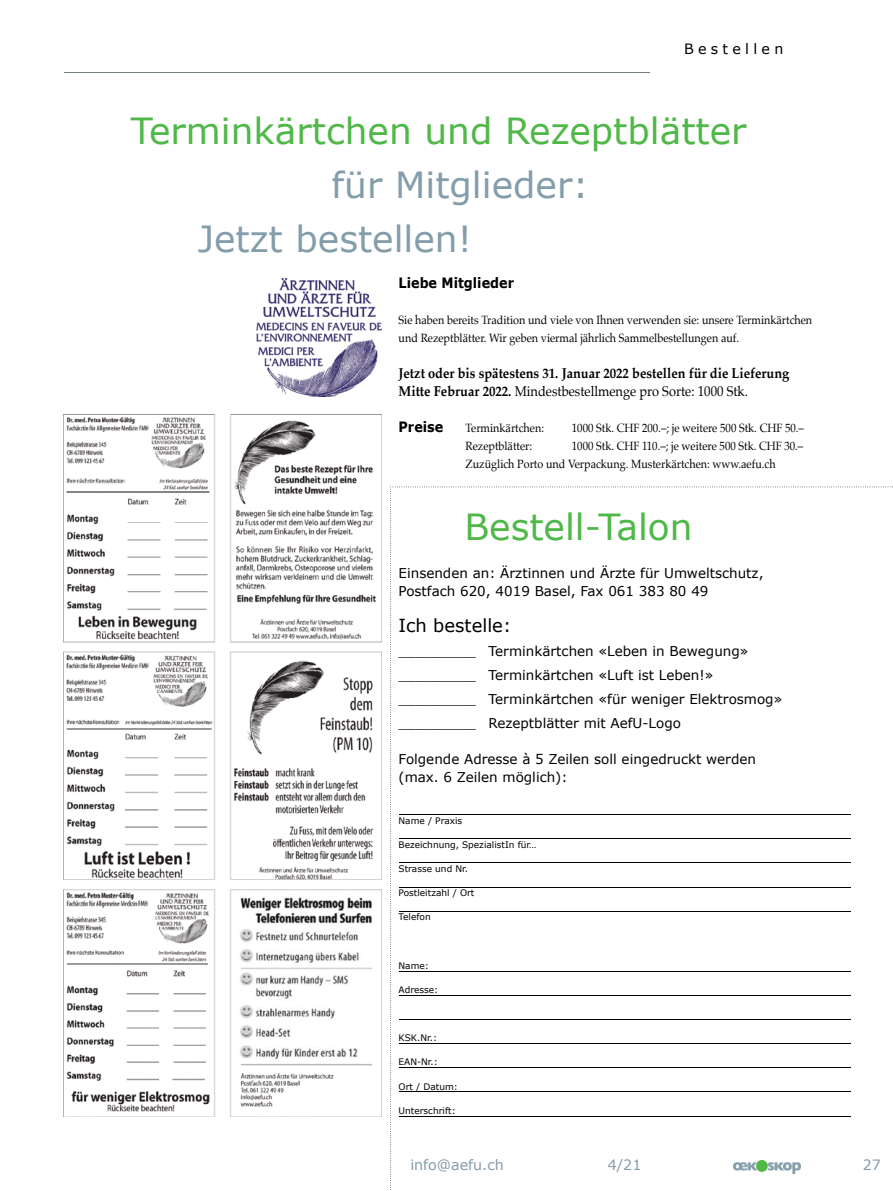
<style>
.page{position:relative;width:893px;height:1191px;background:#fff}
.page>*{position:absolute;margin:0;border:0;box-sizing:border-box;transform-origin:0 0}
.t1{font:36px "Verdana";color:#50b848}
.t2{font:36px "Verdana";color:#849daa}
.t3{font:18px "Verdana";color:#000}
.t4{font:700 14.25px/18px "Palatino";color:#000;scale:.9 1}
.t5{font:700 14.25px "Verdana";color:#000;scale:.9 1}
.t6{font:14.25px "Verdana";color:#849daa}
.t7{font:14.25px "Verdana";letter-spacing:.3em;color:#000}
.t8{font:13.5px/24px "Verdana";color:#000}
.t9{font:12px/18px "Palatino";color:#000;scale:.9 1}
.t10{font:9px "Verdana";color:#000}
.s1{font-weight:400}
</style>
<div class="page">
<hr style="left:64px;top:72px;width:585px;height:1px;background:#727d84">
<svg style="left:390px;top:486px;width:503px;height:705px"></svg>
<hr style="left:399px;top:814px;width:451px;height:1px;background:#000">
<hr style="left:399px;top:838px;width:451px;height:1px;background:#000">
<hr style="left:399px;top:862px;width:451px;height:1px;background:#000">
<hr style="left:399px;top:887px;width:451px;height:1px;background:#000">
<hr style="left:399px;top:911px;width:451px;height:1px;background:#000">
<hr style="left:399px;top:970px;width:451px;height:1px;background:#000">
<hr style="left:399px;top:995px;width:451px;height:1px;background:#000">
<hr style="left:399px;top:1019px;width:451px;height:1px;background:#000">
<hr style="left:399px;top:1043px;width:451px;height:1px;background:#000">
<hr style="left:399px;top:1067px;width:451px;height:1px;background:#000">
<hr style="left:399px;top:1091px;width:451px;height:1px;background:#000">
<hr style="left:399px;top:1115px;width:451px;height:1px;background:#000">
<img style="left:64px;top:414px;width:318px;height:702px">
<img style="left:257px;top:278px;width:125px;height:118px">
<p class="t7" style="left:684px;top:40px;width:101px">Bestellen</p>
<h1 class="t1" style="left:131px;top:108px;width:617px">Terminkärtchen und Rezeptblätter</h1>
<h1 class="t2" style="left:332px;top:162px;width:259px">für Mitglieder:</h1>
<h1 class="t2" style="left:198px;top:216px;width:276px">Jetzt bestellen!</h1>
<p class="t5" style="left:399px;top:273px;width:130px">Liebe Mitglieder</p>
<p class="t9" style="left:399px;top:311px;width:461px">Sie haben bereits Tradition und viele von Ihnen verwenden sie: unsere Terminkärtchen und Rezeptblätter. Wir geben viermal jährlich Sammelbestellungen auf.</p>
<p class="t4" style="left:399px;top:364px;width:436px">Jetzt oder bis spätestens 31. Januar 2022 bestellen für die Lieferung<br>Mitte Februar 2022. <span class="s1">Mindestbestellmenge pro Sorte: 1000 Stk.</span></p>
<p class="t5" style="left:399px;top:417px;width:51px">Preise</p>
<p class="t9" style="left:466px;top:419px;width:89px">Terminkärtchen:</p>
<p class="t9" style="left:572px;top:419px;width:259px">1000 Stk. CHF 200.–; je weitere 500 Stk. CHF 50.–</p>
<p class="t9" style="left:466px;top:437px;width:76px">Rezeptblätter:</p>
<p class="t9" style="left:466px;top:437px;width:377px;text-indent:106px">1000 Stk. CHF 110.–; je weitere 500 Stk. CHF 30.–<br>Zuzüglich Porto und Verpackung. Musterkärtchen: www.aefu.ch</p>
<h1 class="t1" style="left:464px;top:504px;width:230px">Bestell-Talon</h1>
<p class="t8" style="left:399px;top:564px;width:366px;line-height:18px">Einsenden an: Ärztinnen und Ärzte für Umweltschutz,<br>Postfach 620, 4019 Basel, Fax 061 383 80 49</p>
<h2 class="t3" style="left:399px;top:613px;width:114px">Ich bestelle:</h2>
<p class="t8" style="left:399px;top:639px;width:385px">_________ Terminkärtchen «Leben in Bewegung» _________ Terminkärtchen «Luft ist Leben!» _________ Terminkärtchen «für weniger Elektrosmog» _________ Rezeptblätter mit AefU-Logo</p>
<p class="t8" style="left:399px;top:750px;width:359px;line-height:18px">Folgende Adresse à 5 Zeilen soll eingedruckt werden (max. 6 Zeilen möglich):</p>
<p class="t10" style="left:399px;top:814px;width:65px">Name / Praxis</p>
<p class="t10" style="left:399px;top:839px;width:139px">Bezeichnung, SpezialistIn für…</p>
<p class="t10" style="left:399px;top:863px;width:71px">Strasse und Nr.</p>
<p class="t10" style="left:399px;top:887px;width:77px">Postleitzahl / Ort</p>
<p class="t10" style="left:399px;top:911px;width:34px">Telefon</p>
<p class="t10" style="left:399px;top:959px;width:32px">Name:</p>
<p class="t10" style="left:399px;top:983px;width:41px">Adresse:</p>
<p class="t10" style="left:399px;top:1032px;width:40px">KSK.Nr.:</p>
<p class="t10" style="left:399px;top:1056px;width:41px">EAN-Nr.:</p>
<p class="t10" style="left:399px;top:1080px;width:61px">Ort / Datum:</p>
<p class="t10" style="left:399px;top:1104px;width:59px">Unterschrift:</p>
<p class="t6" style="left:410px;top:1156px;width:95px">info@aefu.ch</p>
<p class="t6" style="left:608px;top:1156px;width:35px">4/21</p>
<p class="t6" style="left:863px;top:1156px;width:20px">27</p>
</div>
